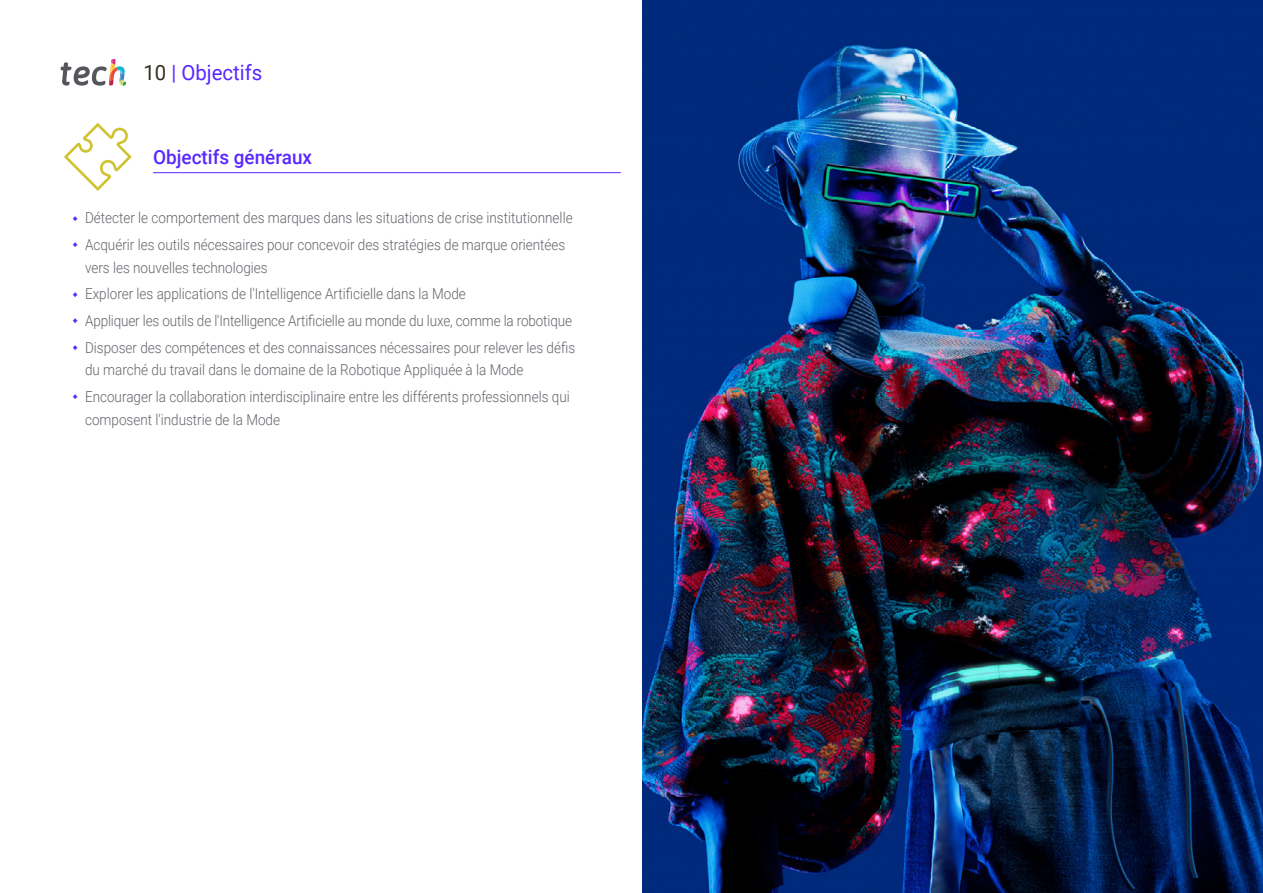
<style>
.page{position:relative;width:1263px;height:893px;background:#fff}
.page>*{position:absolute;margin:0;border:0;box-sizing:border-box;transform-origin:0 0}
.t1{font:21px "Roboto";color:#5927ff}
.t2{font:500 19.5px "Roboto";color:#5927ff}
.t3{font:300 15px/26.7px "Roboto";color:#61646a;scale:.9 1}
.s1{color:#312e20}
</style>
<div class="page">
<hr style="left:153px;top:172px;width:468px;height:1px;background:#5927ff">
<svg style="left:64px;top:123px;width:68px;height:68px"></svg>
<img style="left:642px;top:0;width:621px;height:893px">
<svg style="left:61px;top:59px;width:65px;height:27px"></svg>
<h1 class="t1" style="left:144px;top:57px;width:120px"><span class="s1">10</span> | Objectifs</h1>
<h2 class="t2" style="left:153px;top:144px;width:160px">Objectifs généraux</h2>
<p class="t3" style="left:85px;top:204px;width:543px">Détecter le comportement des marques dans les situations de crise institutionnelle<br>Acquérir les outils nécessaires pour concevoir des stratégies de marque orientées</p>
<p class="t3" style="left:85px;top:253px;width:546px">vers les nouvelles technologies<br>Explorer les applications de l'Intelligence Artificielle dans la Mode<br>Appliquer les outils de l'Intelligence Artificielle au monde du luxe, comme la robotique Disposer des compétences et des connaissances nécessaires pour relever les défis</p>
<p class="t3" style="left:85px;top:356px;width:540px">du marché du travail dans le domaine de la Robotique Appliquée à la Mode<br>Encourager la collaboration interdisciplinaire entre les différents professionnels qui</p>
<p class="t3" style="left:85px;top:405px;width:218px">composent l'industrie de la Mode</p>
</div>
